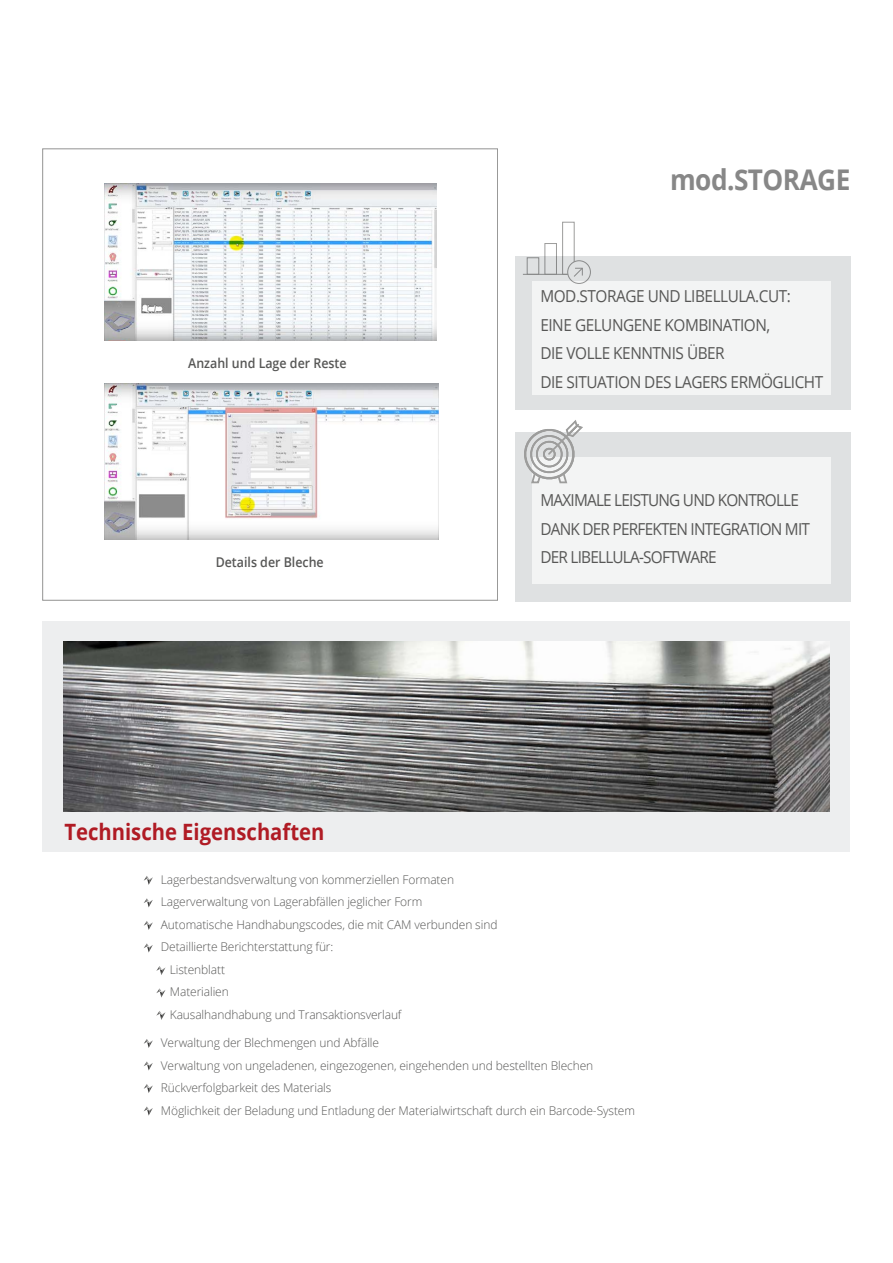
<style>
.page{position:relative;width:893px;height:1263px;background:#fff}
.page>*{position:absolute;margin:0;border:0;box-sizing:border-box;transform-origin:0 0}
.t1{font:700 28.5px "Open Sans";letter-spacing:-.02em;color:#878787;scale:.92 1}
.t2{font:700 22.5px "Open Sans";color:#b01b24;scale:.9 1}
.t3{font:16.5px/28.5px "Open Sans";letter-spacing:-.03em;color:#575756;scale:.93 1}
.t4{font:16.5px/28.5px "Open Sans";letter-spacing:-.05em;color:#575756;scale:.93 1}
.t5{font:600 13.5px "Open Sans";color:#575756;scale:.92 1}
.t6{font:300 12px/22.5px "Open Sans";letter-spacing:-.01em;color:#575756}
</style>
<div class="page">
<img style="left:104px;top:383px;width:335px;height:157px">
<img style="left:104px;top:184px;width:333px;height:156px">
<div style="left:42px;top:621px;width:808px;height:230px;background:#edeeef"></div>
<img style="left:63px;top:642px;width:766px;height:170px">
<div style="left:515px;top:256px;width:335px;height:153px;background:#dfe1e2"></div>
<div style="left:515px;top:433px;width:335px;height:169px;background:#dfe1e2"></div>
<div style="left:532px;top:281px;width:299px;height:114px;background:#f3f4f4"></div>
<div style="left:532px;top:457px;width:299px;height:126px;background:#f3f4f4"></div>
<svg style="left:523px;top:221px;width:68px;height:63px"></svg>
<svg style="left:518px;top:420px;width:68px;height:64px"></svg>
<svg style="left:144px;top:876px;width:9px;height:9px"></svg>
<svg style="left:144px;top:1039px;width:9px;height:9px"></svg>
<svg style="left:144px;top:898px;width:9px;height:9px"></svg>
<svg style="left:144px;top:1061px;width:9px;height:9px"></svg>
<svg style="left:144px;top:921px;width:9px;height:9px"></svg>
<svg style="left:144px;top:1084px;width:9px;height:9px"></svg>
<svg style="left:144px;top:943px;width:9px;height:9px"></svg>
<svg style="left:156px;top:966px;width:9px;height:9px"></svg>
<svg style="left:156px;top:988px;width:9px;height:9px"></svg>
<svg style="left:156px;top:1011px;width:9px;height:9px"></svg>
<svg style="left:144px;top:1106px;width:9px;height:9px"></svg>
<p class="t5" style="left:188px;top:353px;width:174px">Anzahl und Lage der Reste</p>
<p class="t5" style="left:216px;top:553px;width:119px">Details der Bleche</p>
<h2 class="t2" style="left:64px;top:816px;width:290px">Technische Eigenschaften</h2>
<h1 class="t1" style="left:670px;top:159px;width:198px">mod.STORAGE</h1>
<h3 class="t3" style="left:540px;top:281px;width:306px">MOD.STORAGE UND LIBELLULA.CUT:<br>EINE GELUNGENE KOMBINATION,<br>DIE VOLLE KENNTNIS ÜBER<br>DIE SITUATION DES LAGERS ERMÖGLICHT</h3>
<h3 class="t4" style="left:540px;top:486px;width:291px">MAXIMALE LEISTUNG UND KONTROLLE<br>DANK DER PERFEKTEN INTEGRATION MIT<br>DER LIBELLULA-SOFTWARE</h3>
<p class="t6" style="left:161px;top:868px;width:295px">Lagerbestandsverwaltung von kommerziellen Formaten</p>
<p class="t6" style="left:161px;top:890px;width:263px">Lagerverwaltung von Lagerabfällen jeglicher Form</p>
<p class="t6" style="left:161px;top:913px;width:338px">Automatische Handhabungscodes, die mit CAM verbunden sind</p>
<p class="t6" style="left:161px;top:935px;width:174px">Detaillierte Berichterstattung für:</p>
<p class="t6" style="left:170px;top:958px;width:57px">Listenblatt</p>
<p class="t6" style="left:170px;top:980px;width:60px">Materialien</p>
<p class="t6" style="left:170px;top:1003px;width:233px">Kausalhandhabung und Transaktionsverlauf</p>
<p class="t6" style="left:161px;top:1031px;width:476px">Verwaltung der Blechmengen und Abfälle<br>Verwaltung von ungeladenen, eingezogenen, eingehenden und bestellten Blechen Rückverfolgbarkeit des Materials<br>Möglichkeit der Beladung und Entladung der Materialwirtschaft durch ein Barcode-System</p>
</div>
